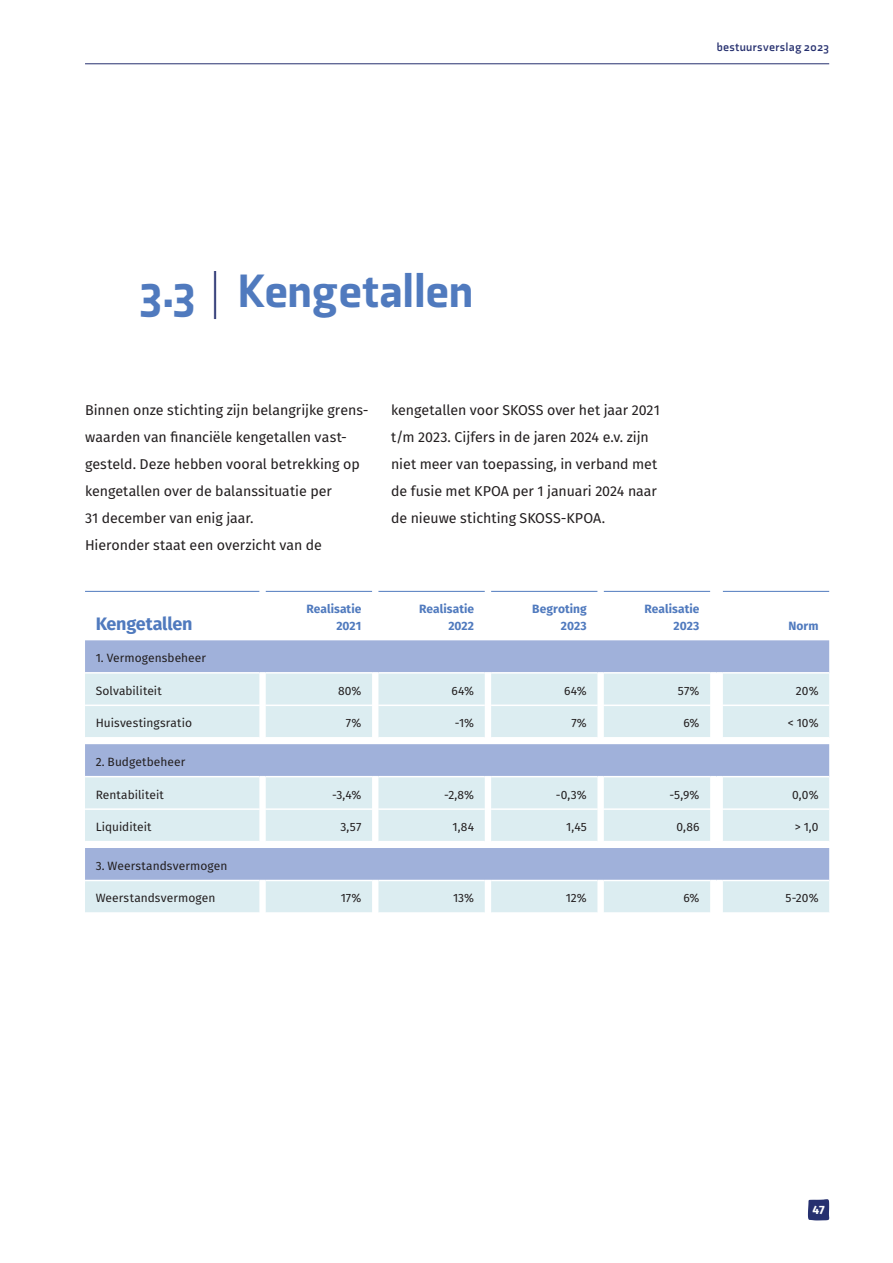
<style>
.page{position:relative;width:893px;height:1263px;background:#fff}
.page>*{position:absolute;margin:0;border:0;box-sizing:border-box;transform-origin:0 0}
.Hoofdstukkop{font:900 48px "Axia";letter-spacing:-.01em;color:#507abe}
.Tabeltekst{font:700 18px "Fira Sans";letter-spacing:-.015em;color:#507abe}
.Broodtekst{font:14.25px/27px "Fira Sans";letter-spacing:-.005em;color:#231f20}
.Tabeltekst-2{font:12px "Fira Sans";letter-spacing:.005em;color:#231f20}
.Tabeltekst-3{font:700 12px/16.5px "Fira Sans";letter-spacing:.005em;color:#507abe;text-align:right}
.t1{font:700 12px "Axia";letter-spacing:.03em;color:#26306f}
.t2{font:700 12px "Fira Sans";color:#fff}
.s1{font-weight:300;color:#26306f}
</style>
<div class="page">
<div style="left:85px;top:640px;width:744px;height:32px;background:#a0b1da"></div>
<svg style="left:266px;top:674px;width:563px;height:238px;fill:#dcedf1"></svg>
<hr style="left:266px;top:704px;width:106px;height:2px;background:#fff">
<svg style="left:372px;top:704px;width:6px;height:2px"></svg>
<hr style="left:378px;top:704px;width:107px;height:2px;background:#fff">
<svg style="left:485px;top:704px;width:6px;height:2px"></svg>
<hr style="left:491px;top:704px;width:106px;height:2px;background:#fff">
<svg style="left:597px;top:704px;width:7px;height:2px"></svg>
<hr style="left:604px;top:704px;width:106px;height:2px;background:#fff">
<svg style="left:710px;top:704px;width:13px;height:2px"></svg>
<hr style="left:723px;top:704px;width:106px;height:2px;background:#fff">
<hr style="left:266px;top:737px;width:106px;height:1px;background:#fff">
<hr style="left:378px;top:737px;width:107px;height:1px;background:#fff">
<hr style="left:491px;top:737px;width:106px;height:1px;background:#fff">
<hr style="left:604px;top:737px;width:106px;height:1px;background:#fff">
<svg style="left:710px;top:737px;width:13px;height:1px"></svg>
<hr style="left:723px;top:737px;width:106px;height:1px;background:#fff">
<hr style="left:266px;top:776px;width:106px;height:1px;background:#fff">
<svg style="left:710px;top:776px;width:13px;height:1px"></svg>
<hr style="left:266px;top:808px;width:106px;height:2px;background:#fff">
<svg style="left:372px;top:808px;width:6px;height:2px"></svg>
<hr style="left:378px;top:808px;width:107px;height:2px;background:#fff">
<svg style="left:485px;top:808px;width:6px;height:2px"></svg>
<hr style="left:491px;top:808px;width:106px;height:2px;background:#fff">
<svg style="left:597px;top:808px;width:7px;height:2px"></svg>
<hr style="left:604px;top:808px;width:106px;height:2px;background:#fff">
<svg style="left:710px;top:808px;width:13px;height:2px"></svg>
<hr style="left:723px;top:808px;width:106px;height:2px;background:#fff">
<hr style="left:266px;top:841px;width:106px;height:1px;background:#fff">
<hr style="left:378px;top:841px;width:107px;height:1px;background:#fff">
<hr style="left:491px;top:841px;width:106px;height:1px;background:#fff">
<hr style="left:604px;top:841px;width:106px;height:1px;background:#fff">
<svg style="left:710px;top:841px;width:13px;height:1px"></svg>
<hr style="left:723px;top:841px;width:106px;height:1px;background:#fff">
<hr style="left:266px;top:880px;width:106px;height:1px;background:#fff">
<hr style="left:378px;top:880px;width:107px;height:1px;background:#fff">
<hr style="left:491px;top:880px;width:106px;height:1px;background:#fff">
<hr style="left:604px;top:880px;width:106px;height:1px;background:#fff">
<svg style="left:710px;top:880px;width:13px;height:1px"></svg>
<hr style="left:723px;top:880px;width:106px;height:1px;background:#fff">
<svg style="left:85px;top:672px;width:181px;height:240px"></svg>
<hr style="left:85px;top:591px;width:174px;height:1px;background:#507abe">
<hr style="left:266px;top:591px;width:106px;height:1px;background:#507abe">
<hr style="left:378px;top:591px;width:107px;height:1px;background:#507abe">
<hr style="left:491px;top:591px;width:106px;height:1px;background:#507abe">
<hr style="left:604px;top:591px;width:106px;height:1px;background:#507abe">
<hr style="left:723px;top:591px;width:106px;height:1px;background:#507abe">
<hr style="left:85px;top:776px;width:174px;height:1px;background:#fff">
<hr style="left:378px;top:776px;width:107px;height:1px;background:#fff">
<hr style="left:491px;top:776px;width:106px;height:1px;background:#fff">
<hr style="left:604px;top:776px;width:106px;height:1px;background:#fff">
<hr style="left:723px;top:776px;width:106px;height:1px;background:#fff">
<hr style="left:85px;top:63px;width:744px;height:1px;background:#26306f">
<svg style="left:808px;top:1199px;width:21px;height:21px"></svg>
<p class="t1" style="left:717px;top:40px;width:114px">bestuursverslag 2023</p>
<p class="Hoofdstukkop" style="left:140px;top:261px;width:335px">3.3 <span class="s1">|</span> Kengetallen</p>
<p class="Broodtekst" style="left:85px;top:396px;width:285px">Binnen onze stichting zijn belangrijke grens&shy;waarden van financiële kengetallen vast&shy;gesteld. Deze hebben vooral betrekking op kengetallen over de balanssituatie per<br>31 december van enig jaar.</p>
<p class="Broodtekst" style="left:85px;top:531px;width:238px">Hieronder staat een overzicht van de</p>
<p class="Broodtekst" style="left:391px;top:396px;width:270px">kengetallen voor SKOSS over het jaar 2021 t/m 2023. Cijfers in de jaren 2024 e.v. zijn niet meer van toepassing, in verband met de fusie met KPOA per 1 januari 2024 naar de nieuwe stichting SKOSS-KPOA.</p>
<p class="Tabeltekst" style="left:96px;top:608px;width:98px">Kengetallen</p>
<p class="Tabeltekst-3" style="left:306px;top:600px;width:57px">Realisatie<br>2021</p>
<p class="Tabeltekst-3" style="left:419px;top:600px;width:57px">Realisatie<br>2022</p>
<p class="Tabeltekst-3" style="left:532px;top:600px;width:56px">Begroting<br>2023</p>
<p class="Tabeltekst-3" style="left:644px;top:600px;width:57px">Realisatie<br>2023</p>
<p class="Tabeltekst-3" style="left:788px;top:616px;width:32px">Norm</p>
<p class="Tabeltekst-2" style="left:96px;top:649px;width:112px">1. Vermogensbeheer</p>
<p class="Tabeltekst-2" style="left:96px;top:681px;width:68px">Solvabiliteit</p>
<p class="Tabeltekst-2" style="left:338px;top:681px;width:25px">80%</p>
<p class="Tabeltekst-2" style="left:451px;top:681px;width:24px">64%</p>
<p class="Tabeltekst-2" style="left:564px;top:681px;width:24px">64%</p>
<p class="Tabeltekst-2" style="left:678px;top:681px;width:23px">57%</p>
<p class="Tabeltekst-2" style="left:796px;top:681px;width:24px">20%</p>
<p class="Tabeltekst-2" style="left:96px;top:714px;width:98px">Huisvestingsratio</p>
<p class="Tabeltekst-2" style="left:346px;top:714px;width:17px">7%</p>
<p class="Tabeltekst-2" style="left:455px;top:714px;width:21px">-1%</p>
<p class="Tabeltekst-2" style="left:571px;top:714px;width:17px">7%</p>
<p class="Tabeltekst-2" style="left:683px;top:714px;width:18px">6%</p>
<p class="Tabeltekst-2" style="left:788px;top:714px;width:32px">&lt; 10%</p>
<p class="Tabeltekst-2" style="left:96px;top:753px;width:91px">2. Budgetbeheer</p>
<p class="Tabeltekst-2" style="left:96px;top:785px;width:70px">Rentabiliteit</p>
<p class="Tabeltekst-2" style="left:332px;top:785px;width:31px">-3,4%</p>
<p class="Tabeltekst-2" style="left:444px;top:785px;width:31px">-2,8%</p>
<p class="Tabeltekst-2" style="left:556px;top:785px;width:33px">-0,3%</p>
<p class="Tabeltekst-2" style="left:669px;top:785px;width:32px">-5,9%</p>
<p class="Tabeltekst-2" style="left:792px;top:785px;width:28px">0,0%</p>
<p class="Tabeltekst-2" style="left:96px;top:818px;width:57px">Liquiditeit</p>
<p class="Tabeltekst-2" style="left:340px;top:818px;width:22px">3,57</p>
<p class="Tabeltekst-2" style="left:453px;top:818px;width:23px">1,84</p>
<p class="Tabeltekst-2" style="left:566px;top:818px;width:22px">1,45</p>
<p class="Tabeltekst-2" style="left:676px;top:818px;width:24px">0,86</p>
<p class="Tabeltekst-2" style="left:795px;top:818px;width:25px">&gt; 1,0</p>
<p class="Tabeltekst-2" style="left:96px;top:856px;width:133px">3. Weerstandsvermogen</p>
<p class="Tabeltekst-2" style="left:96px;top:889px;width:121px">Weerstandsvermogen</p>
<p class="Tabeltekst-2" style="left:341px;top:889px;width:22px">17%</p>
<p class="Tabeltekst-2" style="left:453px;top:889px;width:23px">13%</p>
<p class="Tabeltekst-2" style="left:566px;top:889px;width:23px">12%</p>
<p class="Tabeltekst-2" style="left:683px;top:889px;width:18px">6%</p>
<p class="Tabeltekst-2" style="left:785px;top:889px;width:35px">5-20%</p>
<p class="t2" style="left:812px;top:1200px;width:14px">47</p>
</div>
